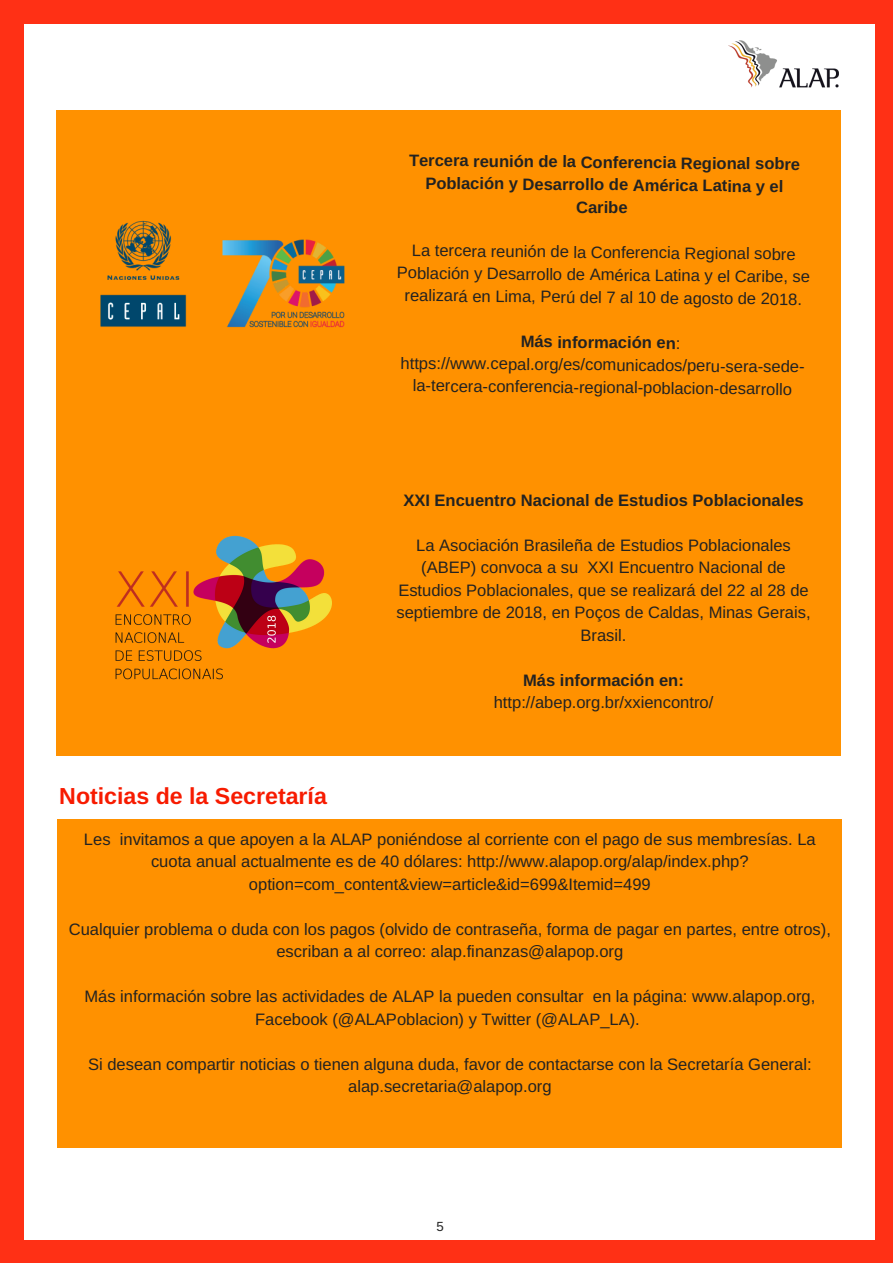
<style>
.page{position:relative;width:893px;height:1263px;background:#fff}
.page>*{position:absolute;margin:0;border:0;box-sizing:border-box;transform-origin:0 0}
.t1{font:700 23.25px "Arimo";color:#f71b00}
.t2{font:16.5px/22.5px "Arimo";color:#222;text-align:center}
.t3{font:700 16.5px/22.5px "Arimo";color:#222;text-align:center}
.t4{font:13.2px "Arimo";color:#222}
.s1{font-weight:400}
</style>
<div class="page">
<div style="left:875px;top:1240px;width:18px;height:23px;background:#ff3015"></div>
<div style="left:0;top:22px;width:24px;height:1220px;background:#ff3015"></div>
<div style="left:0;top:1240px;width:24px;height:23px;background:#ff3015"></div>
<div style="left:875px;top:22px;width:18px;height:1220px;background:#ff3015"></div>
<div style="left:22px;top:1240px;width:855px;height:23px;background:#ff3015"></div>
<div style="left:875px;top:0;width:18px;height:24px;background:#ff3015"></div>
<div style="left:0;top:0;width:24px;height:24px;background:#ff3015"></div>
<div style="left:22px;top:0;width:855px;height:24px;background:#ff3015"></div>
<img style="left:728px;top:40px;width:111px;height:48px">
<div style="left:56px;top:110px;width:785px;height:646px;background:#ff9100"></div>
<div style="left:57px;top:819px;width:785px;height:328px;background:#ff9100"></div>
<img style="left:115px;top:535px;width:216px;height:145px">
<img style="left:100px;top:220px;width:245px;height:108px">
<p class="t3" style="left:409px;top:147px;width:393px;rotate:1deg">Tercera reunión de la Conferencia Regional sobre<br>Población y Desarrollo de América Latina y el<br>Caribe</p>
<p class="t2" style="left:398px;top:237px;width:415px;rotate:1deg">La tercera reunión de la Conferencia Regional sobre<br>Población y Desarrollo de América Latina y el Caribe, se realizará en Lima, Perú del 7 al 10 de agosto de 2018.</p>
<p class="t3" style="left:521px;top:330px;width:161px;rotate:1deg">Más información en<span class="s1">:</span></p>
<p class="t2" style="left:401px;top:350px;width:417px;rotate:1deg">https://www.cepal.org/es/comunicados/peru-sera-sede-</p>
<p class="t2" style="left:413px;top:373px;width:381px;rotate:1deg">la-tercera-conferencia-regional-poblacion-desarrollo</p>
<p class="t3" style="left:403px;top:489px;width:402px">XXI Encuentro Nacional de Estudios Poblacionales</p>
<p class="t2" style="left:396px;top:534px;width:416px">La Asociación Brasileña de Estudios Poblacionales (ABEP) convoca a su XXI Encuentro Nacional de Estudios Poblacionales, que se realizará del 22 al 28 de septiembre de 2018, en Poços de Caldas, Minas Gerais, Brasil.</p>
<p class="t3" style="left:523px;top:669px;width:162px">Más información en:</p>
<p class="t2" style="left:494px;top:691px;width:221px">http://abep.org.br/xxiencontro/</p>
<h1 class="t1" style="left:59px;top:783px;width:269px">Noticias de la Secretaría</h1>
<p class="t2" style="left:84px;top:827px;width:733px">Les invitamos a que apoyen a la ALAP poniéndose al corriente con el pago de sus membresías. La cuota anual actualmente es de 40 dólares: http://www.alapop.org/alap/index.php? option=com_content&amp;view=article&amp;id=699&amp;Itemid=499</p>
<p class="t2" style="left:69px;top:918px;width:764px">Cualquier problema o duda con los pagos (olvido de contraseña, forma de pagar en partes, entre otros), escriban a al correo: alap.finanzas@alapop.org</p>
<p class="t2" style="left:84px;top:985px;width:732px">Más información sobre las actividades de ALAP la pueden consultar en la página: www.alapop.org,<br>Facebook (@ALAPoblacion) y Twitter (@ALAP_LA).</p>
<p class="t2" style="left:88px;top:1053px;width:725px">Si desean compartir noticias o tienen alguna duda, favor de contactarse con la Secretaría General: alap.secretaria@alapop.org</p>
<p class="t4" style="left:437px;top:1219px;width:9px">5</p>
</div>
